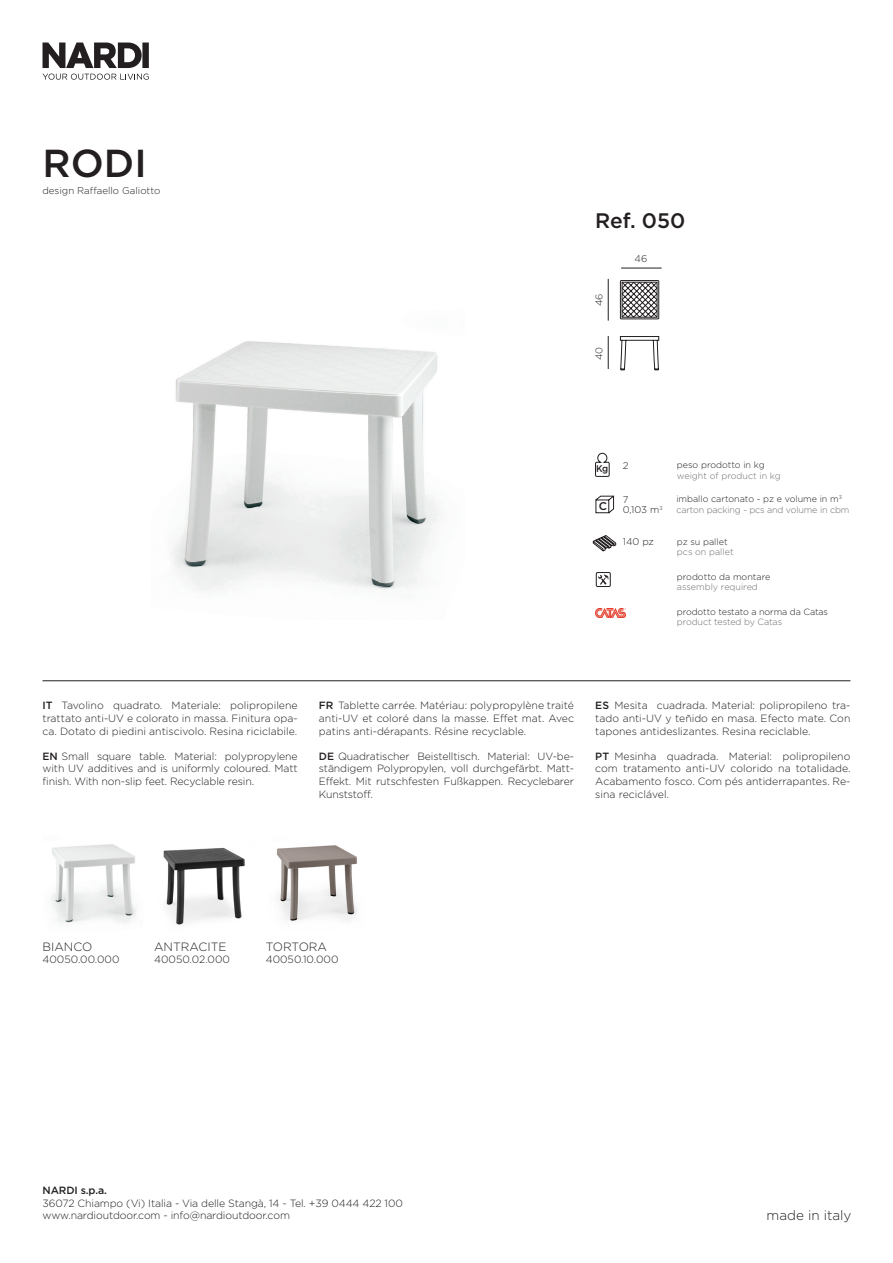
<style>
.page{position:relative;width:893px;height:1263px;background:#fff}
.page>*{position:absolute;margin:0;border:0;box-sizing:border-box;transform-origin:0 0}
.t1{font:500 39px "Gotham N";color:#231f20}
.t2{font:500 21px "Gotham N";letter-spacing:-.005em;color:#231f20}
.t3{font:300 13.5px "Gotham N";color:#231f20}
.t4{font:300 12px "Gotham N";color:#231f20}
.t5{font:500 11.25px "Gotham N";color:#231f20}
.t6{font:300 10.5px/12.6px "Gotham N";letter-spacing:-.01em;color:#231f20;text-align:justify}
.t7{font:500 10.5px "Gotham N";letter-spacing:-.01em;color:#231f20}
.t8{font:300 9.75px "Gotham N";color:#231f20}
.t9{font:500 9.75px "Gotham N";color:#231f20;scale:.93 1}
.t10{font:300 9px/10.5px "Gotham N";letter-spacing:-.01em;color:#6c6d70}
.t11{font:300 9px "Gotham N";letter-spacing:-.01em;color:#231f20}
.s1{color:#231f20}
.s2{font-weight:500}
</style>
<div class="page">
<svg style="left:43px;top:43px;width:106px;height:25px"></svg>
<svg style="left:43px;top:74px;width:106px;height:6px"></svg>
<hr style="left:43px;top:680px;width:807px;height:1px;background:#231f20">
<div style="left:596px;top:572px;width:15px;height:15px;border:1px solid #231f20"></div>
<svg style="left:598px;top:574px;width:11px;height:11px"></svg>
<img style="left:595px;top:608px;width:31px;height:9px">
<svg style="left:592px;top:535px;width:24px;height:17px"></svg>
<svg style="left:595px;top:452px;width:15px;height:25px"></svg>
<svg style="left:595px;top:495px;width:20px;height:19px"></svg>
<img style="left:171px;top:341px;width:271px;height:250px">
<img style="left:277px;top:845px;width:80px;height:76px">
<img style="left:51px;top:844px;width:86px;height:79px">
<img style="left:163px;top:847px;width:82px;height:78px">
<svg style="left:620px;top:280px;width:39px;height:91px"></svg>
<hr style="left:621px;top:268px;width:41px;height:1px;background:#231f20">
<hr style="left:608px;top:336px;width:1px;height:33px;background:#231f20">
<hr style="left:608px;top:279px;width:1px;height:42px;background:#231f20">
<p class="t1" style="left:43px;top:141px;width:106px">RODI</p>
<p class="t8" style="left:43px;top:185px;width:119px">design Raffaello Galiotto</p>
<p class="t2" style="left:595px;top:209px;width:92px">Ref. 050</p>
<p class="t8" style="left:594px;top:306px;width:14px;rotate:-90deg">46</p>
<p class="t8" style="left:594px;top:360px;width:15px;rotate:-90deg">40</p>
<p class="t8" style="left:635px;top:253px;width:14px">46</p>
<p class="t11" style="left:677px;top:460px;width:89px">peso prodotto in kg</p>
<p class="t10" style="left:677px;top:470px;width:105px">weight of product in kg</p>
<p class="t8" style="left:623px;top:460px;width:7px">2</p>
<p class="t9" style="left:596px;top:463px;width:15px">Kg</p>
<p class="t5" style="left:599px;top:500px;width:10px">C</p>
<p class="t10" style="left:676px;top:494px;width:175px"><span class="s1">imballo cartonato - pz e volume in m</span><sup>3 </sup>carton packing - pcs and volume in cbm</p>
<p class="t8" style="left:623px;top:494px;width:7px">7</p>
<p class="t8" style="left:623px;top:505px;width:42px">0,103 m<sup>3</sup></p>
<p class="t8" style="left:623px;top:537px;width:33px">140 pz</p>
<p class="t11" style="left:677px;top:537px;width:52px">pz su pallet</p>
<p class="t10" style="left:677px;top:547px;width:58px">pcs on pallet</p>
<p class="t11" style="left:677px;top:572px;width:95px">prodotto da montare</p>
<p class="t10" style="left:677px;top:582px;width:82px">assembly required</p>
<p class="t11" style="left:677px;top:607px;width:153px">prodotto testato a norma da Catas</p>
<p class="t10" style="left:677px;top:617px;width:107px">product tested by Catas</p>
<p class="t6" style="left:43px;top:699px;width:257px"><span class="s2">IT</span> Tavolino quadrato. Materiale: polipropilene trattato anti-UV e colorato in massa. Finitura opa&shy;ca. Dotato di piedini antiscivolo. Resina riciclabile.</p>
<p class="t6" style="left:43px;top:749px;width:257px"><span class="s2">EN</span> Small square table. Material: polypropylene with UV additives and is uniformly coloured. Matt finish. With non-slip feet. Recyclable resin.</p>
<p class="t6" style="left:319px;top:699px;width:257px"><span class="s2">FR</span> Tablette carrée. Matériau: polypropylène traité anti-UV et coloré dans la masse. Effet mat. Avec patins anti-dérapants. Résine recyclable.</p>
<p class="t6" style="left:319px;top:749px;width:257px"><span class="s2">DE</span> Quadratischer Beistelltisch. Material: UV-be&shy;ständigem Polypropylen, voll durchgefärbt. Matt-Effekt. Mit rutschfesten Fußkappen. Recyclebarer Kunststoff.</p>
<p class="t6" style="left:595px;top:699px;width:257px"><span class="s2">ES</span> Mesita cuadrada. Material: polipropileno tra&shy;tado anti-UV y teñido en masa. Efecto mate. Con tapones antideslizantes. Resina reciclable.</p>
<p class="t6" style="left:595px;top:749px;width:257px"><span class="s2">PT</span> Mesinha quadrada. Material: polipropileno com tratamento anti-UV colorido na totalidade.<br>Acabamento fosco. Com pés antiderrapantes. Re&shy;sina reciclável.</p>
<p class="t4" style="left:43px;top:940px;width:51px">BIANCO</p>
<p class="t6" style="left:43px;top:953px;width:78px">40050.00.000</p>
<p class="t4" style="left:154px;top:940px;width:74px">ANTRACITE</p>
<p class="t6" style="left:154px;top:953px;width:77px">40050.02.000</p>
<p class="t4" style="left:266px;top:940px;width:63px">TORTORA</p>
<p class="t6" style="left:266px;top:953px;width:74px">40050.10.000</p>
<p class="t7" style="left:43px;top:1184px;width:66px">NARDI s.p.a.</p>
<p class="t6" style="left:43px;top:1196px;width:362px">36072 Chiampo (Vi) Italia - Via delle Stangà, 14 - Tel. +39 0444 422 100 www.nardioutdoor.com - info@nardioutdoor.com</p>
<p class="t3" style="left:767px;top:1207px;width:86px">made in italy</p>
</div>
